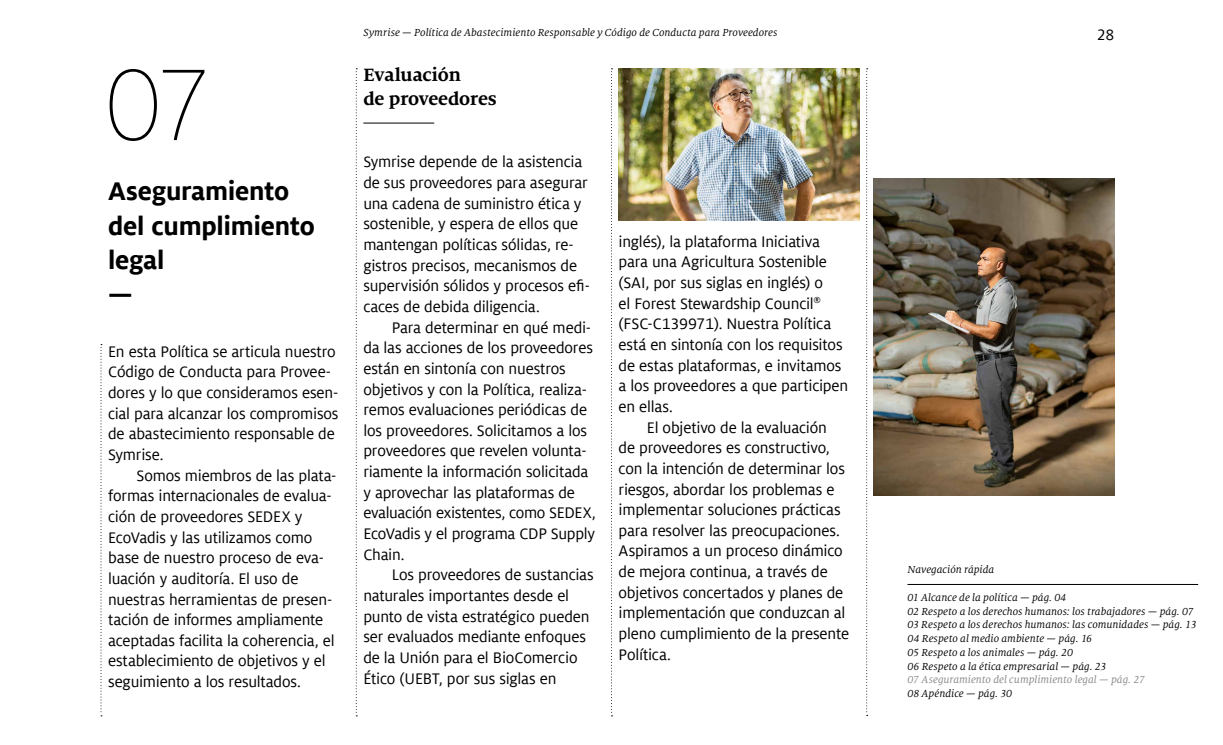
<style>
.page{position:relative;width:1223px;height:745px;background:#fff}
.page>*{position:absolute;margin:0;border:0;box-sizing:border-box;transform-origin:0 0}
.t1{font:100 112.5px "Milo OT";color:#000}
.t2{font:700 28.12px/34.4px "FF Milofor Symrise";letter-spacing:-.01em;color:#000}
.t3{font:700 19.75px/24px "FF Milo Serif CF Ffor Symrise";letter-spacing:-.01em;color:#000}
.t4{font:16.88px/20.6px "FF Milofor Symrise";letter-spacing:-.01em;color:#000}
.t5{font:italic 11.25px/13.8px "FF Milo Serif CF Ffor Symrise";letter-spacing:.005em;color:#000}
.t6{font:italic 11.25px "FF Milo Serif CF Ffor Symrise";color:#878787}
</style>
<div class="page">
<svg style="left:356px;top:68px;width:1px;height:648px"></svg>
<svg style="left:611px;top:68px;width:1px;height:648px"></svg>
<svg style="left:101px;top:344px;width:1px;height:372px"></svg>
<hr style="left:363px;top:123px;width:71px;height:1px;background:#000">
<img style="left:873px;top:179px;width:241px;height:316px">
<svg style="left:866px;top:68px;width:1px;height:645px"></svg>
<img style="left:618px;top:69px;width:241px;height:151px">
<hr style="left:907px;top:583px;width:291px;height:1px;background:#000">
<h1 class="t1" style="left:105px;top:45px;width:109px">07</h1>
<h2 class="t2" style="left:108px;top:174px;width:208px">Aseguramiento del cumplimiento legal<br>—</h2>
<p class="t4" style="left:108px;top:341px;width:232px">En esta Política se articula nuestro<br>Código de Conducta para Provee&shy;dores y lo que consideramos esen&shy;cial para alcanzar los compromisos de abastecimiento responsable de<br>Symrise.</p>
<p class="t4" style="left:108px;top:465px;width:230px;text-indent:28px">Somos miembros de las plata&shy;formas internacionales de evalua&shy;ción de proveedores SEDEX y<br>EcoVadis y las utilizamos como base de nuestro proceso de eva&shy;luación y auditoría. El uso de nuestras herramientas de presen&shy;tación de informes ampliamente aceptadas facilita la coherencia, el establecimiento de objetivos y el seguimiento a los resultados.</p>
<p class="t5" style="left:363px;top:26px;width:415px">Symrise — Política de Abastecimiento Responsable y Código de Conducta para Proveedores</p>
<p class="t4" style="left:1096px;top:25px;width:19px">28</p>
<p class="t3" style="left:363px;top:62px;width:135px">Evaluación<br>de proveedores</p>
<p class="t4" style="left:363px;top:152px;width:228px">Symrise depende de la asistencia de sus proveedores para asegurar una cadena de suministro ética y sostenible, y espera de ellos que mantengan políticas sólidas, re&shy;gistros precisos, mecanismos de supervisión sólidos y procesos efi&shy;caces de debida diligencia.</p>
<p class="t4" style="left:363px;top:317px;width:234px;text-indent:28px">Para determinar en qué medi&shy;da las acciones de los proveedores están en sintonía con nuestros objetivos y con la Política, realiza&shy;remos evaluaciones periódicas de los proveedores. Solicitamos a los proveedores que revelen volunta&shy;riamente la información solicitada y aprovechar las plataformas de evaluación existentes, como SEDEX,<br>EcoVadis y el programa CDP Supply<br>Chain.</p>
<p class="t4" style="left:363px;top:564px;width:232px;text-indent:28px">Los proveedores de sustancias naturales importantes desde el punto de vista estratégico pueden ser evaluados mediante enfoques de la Unión para el BioComercio<br>Ético (UEBT, por sus siglas en</p>
<p class="t4" style="left:618px;top:231px;width:231px">inglés), la plataforma Iniciativa para una Agricultura Sostenible (SAI, por sus siglas en inglés) o<br>el Forest Stewardship Council<sup>® </sup>(FSC-C139971). Nuestra Política está en sintonía con los requisitos de estas plataformas, e invitamos a los proveedores a que participen en ellas.</p>
<p class="t4" style="left:618px;top:417px;width:232px;text-indent:28px">El objetivo de la evaluación<br>de proveedores es constructivo, con la intención de determinar los riesgos, abordar los problemas e implementar soluciones prácticas para resolver las preocupaciones.<br>Aspiramos a un proceso dinámico de mejora continua, a través de objetivos concertados y planes de implementación que conduzcan al pleno cumplimiento de la presente<br>Política.</p>
<p class="t5" style="left:907px;top:562px;width:88px">Navegación rápida</p>
<p class="t5" style="left:907px;top:590px;width:291px">01 Alcance de la política — pág. 04<br>02 Respeto a los derechos humanos: los trabajadores — pág. 07<br>03 Respeto a los derechos humanos: las comunidades — pág. 13<br>04 Respeto al medio ambiente — pág. 16<br>05 Respeto a los animales — pág. 20<br>06 Respeto a la ética empresarial — pág. 23</p>
<p class="t6" style="left:907px;top:673px;width:239px">07 Aseguramiento del cumplimiento legal — pág. 27</p>
<p class="t5" style="left:907px;top:686px;width:106px">08 Apéndice — pág. 30</p>
</div>
